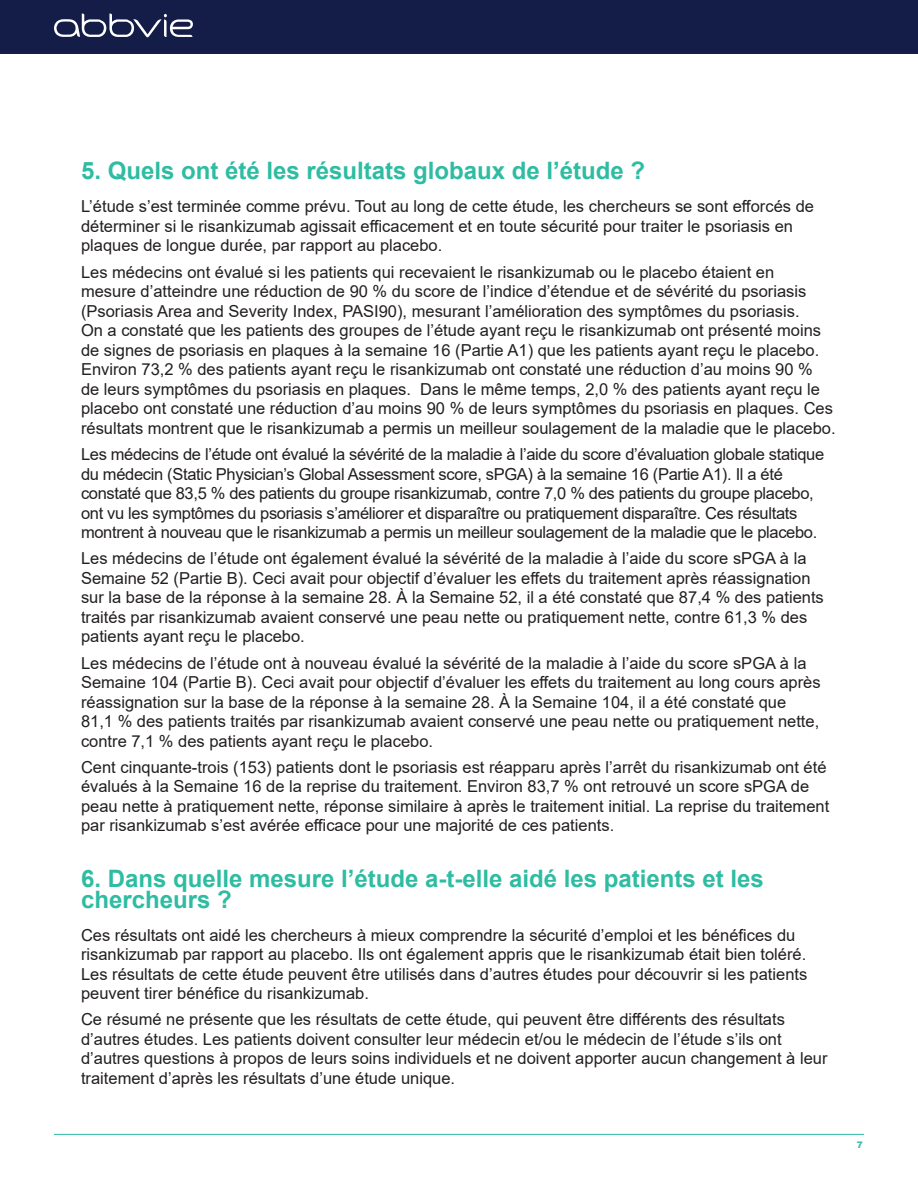
<style>
.page{position:relative;width:918px;height:1188px;background:#fff}
.page>*{position:absolute;margin:0;border:0;box-sizing:border-box;transform-origin:0 0}
.t1{font:700 24px/21px "Arial";color:#2ebca2}
.t2{font:16.5px/19.5px "Arial";color:#231f20}
.t3{font:16.5px/19.5px "Arial";letter-spacing:-.02em;color:#231f20}
.t4{font:900 9px "Arial";color:#33bda3}
</style>
<div class="page">
<div style="left:0;top:0;width:918px;height:54px;background:#141c48"></div>
<svg style="left:54px;top:13px;width:139px;height:24px"></svg>
<hr style="left:54px;top:1134px;width:810px;height:1px;background:#2ebca2">
<h1 class="t1" style="left:81px;top:161px;width:566px">5. Quels ont été les résultats globaux de l’étude ?</h1>
<p class="t2" style="left:81px;top:197px;width:735px">L’étude s’est terminée comme prévu. Tout au long de cette étude, les chercheurs se sont efforcés de déterminer si le risankizumab agissait efficacement et en toute sécurité pour traiter le psoriasis en plaques de longue durée, par rapport au placebo.</p>
<p class="t2" style="left:81px;top:262px;width:756px">Les médecins ont évalué si les patients qui recevaient le risankizumab ou le placebo étaient en<br>mesure d’atteindre une réduction de 90 % du score de l’indice d’étendue et de sévérité du psoriasis (Psoriasis Area and Severity Index, PASI90), mesurant l’amélioration des symptômes du psoriasis.<br>On a constaté que les patients des groupes de l’étude ayant reçu le risankizumab ont présenté moins de signes de psoriasis en plaques à la semaine 16 (Partie A1) que les patients ayant reçu le placebo.<br>Environ 73,2 % des patients ayant reçu le risankizumab ont constaté une réduction d’au moins 90 %<br>de leurs symptômes du psoriasis en plaques. Dans le même temps, 2,0 % des patients ayant reçu le placebo ont constaté une réduction d’au moins 90 % de leurs symptômes du psoriasis en plaques. Ces résultats montrent que le risankizumab a permis un meilleur soulagement de la maladie que le placebo.</p>
<p class="t3" style="left:81px;top:444px;width:745px">Les médecins de l’étude ont évalué la sévérité de la maladie à l’aide du score d’évaluation globale statique du médecin (Static Physician’s Global Assessment score, sPGA) à la semaine 16 (Partie A1). Il a été constaté que 83,5 % des patients du groupe risankizumab, contre 7,0 % des patients du groupe placebo, ont vu les symptômes du psoriasis s’améliorer et disparaître ou pratiquement disparaître. Ces résultats montrent à nouveau que le risankizumab a permis un meilleur soulagement de la maladie que le placebo.</p>
<p class="t2" style="left:81px;top:549px;width:744px">Les médecins de l’étude ont également évalué la sévérité de la maladie à l’aide du score sPGA à la Semaine 52 (Partie B). Ceci avait pour objectif d’évaluer les effets du traitement après réassignation sur la base de la réponse à la semaine 28. À la Semaine 52, il a été constaté que 87,4 % des patients traités par risankizumab avaient conservé une peau nette ou pratiquement nette, contre 61,3 % des patients ayant reçu le placebo.</p>
<p class="t2" style="left:81px;top:653px;width:741px">Les médecins de l’étude ont à nouveau évalué la sévérité de la maladie à l’aide du score sPGA à la Semaine 104 (Partie B). Ceci avait pour objectif d’évaluer les effets du traitement au long cours après réassignation sur la base de la réponse à la semaine 28. À la Semaine 104, il a été constaté que 81,1 % des patients traités par risankizumab avaient conservé une peau nette ou pratiquement nette, contre 7,1 % des patients ayant reçu le placebo.</p>
<p class="t2" style="left:81px;top:757px;width:750px">Cent cinquante-trois (153) patients dont le psoriasis est réapparu après l’arrêt du risankizumab ont été évalués à la Semaine 16 de la reprise du traitement. Environ 83,7 % ont retrouvé un score sPGA de peau nette à pratiquement nette, réponse similaire à après le traitement initial. La reprise du traitement par risankizumab s’est avérée efficace pour une majorité de ces patients.</p>
<h1 class="t1" style="left:81px;top:868px;width:684px">6. Dans quelle mesure l’étude a-t-elle aidé les patients et les chercheurs ?</h1>
<p class="t2" style="left:81px;top:925px;width:728px">Ces résultats ont aidé les chercheurs à mieux comprendre la sécurité d’emploi et les bénéfices du risankizumab par rapport au placebo. Ils ont également appris que le risankizumab était bien toléré.<br>Les résultats de cette étude peuvent être utilisés dans d’autres études pour découvrir si les patients peuvent tirer bénéfice du risankizumab.</p>
<p class="t2" style="left:81px;top:1010px;width:748px">Ce résumé ne présente que les résultats de cette étude, qui peuvent être différents des résultats d’autres études. Les patients doivent consulter leur médecin et/ou le médecin de l’étude s’ils ont d’autres questions à propos de leurs soins individuels et ne doivent apporter aucun changement à leur traitement d’après les résultats d’une étude unique.</p>
<p class="t4" style="left:857px;top:1139px;width:8px">7</p>
</div>
